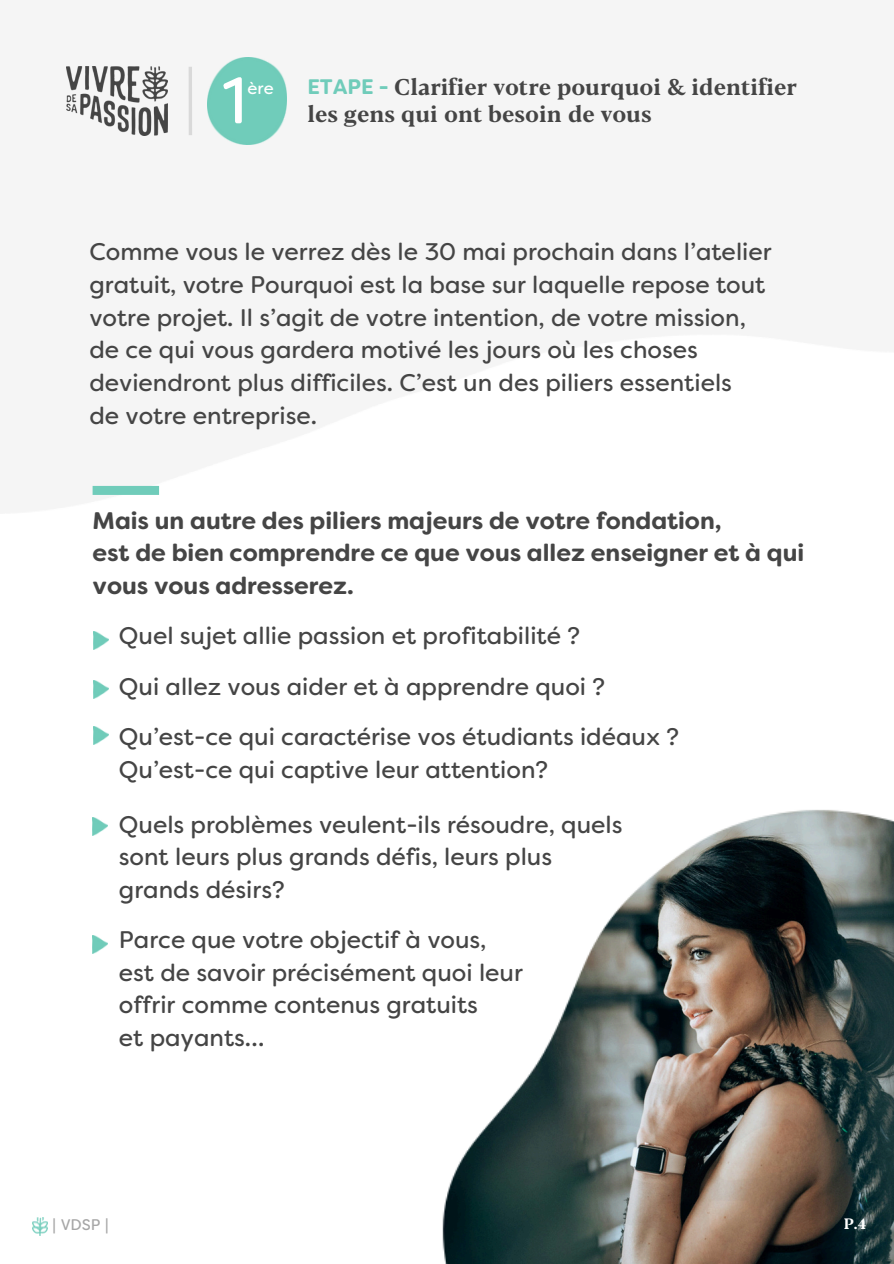
<style>
.page{position:relative;width:894px;height:1264px;background:#fff}
.page>*{position:absolute;margin:0;border:0;box-sizing:border-box;transform-origin:0 0}
.t1{font:65.85px "Filson Soft";color:#fff}
.t2{font:24px/32.7px "Filson Soft";color:#454545}
.t3{font:700 24px/32.7px "Filson Soft";color:#454545}
.t4{font:700 22.65px "Blacker Text";color:#454545}
.t5{font:16.65px "Filson Soft";color:#fff}
.t6{font:15.45px "Filson Soft";color:#a6a6a6}
.t7{font:700 15px "Blacker Text";color:#fff}
.s1{font-family:"Filson Soft";font-size:21px;color:#70ccba}
</style>
<div class="page">
<img style="left:67px;top:67px;width:100px;height:68px">
<svg style="left:188px;top:67px;width:4px;height:68px"></svg>
<img style="left:208px;top:58px;width:79px;height:86px">
<div style="left:93px;top:486px;width:66px;height:9px;background:#70ccba"></div>
<img style="left:93px;top:680px;width:15px;height:18px">
<img style="left:93px;top:726px;width:15px;height:18px">
<img style="left:93px;top:631px;width:15px;height:18px">
<img style="left:32px;top:810px;width:861px;height:453px">
<img style="left:33px;top:1217px;width:15px;height:18px">
<img style="left:93px;top:817px;width:14px;height:18px">
<img style="left:93px;top:935px;width:14px;height:18px">
<img style="left:574px;top:983px;width:257px;height:280px">
<p class="t1" style="left:221px;top:76px;width:26px">1</p>
<p class="t5" style="left:247px;top:81px;width:28px">ère</p>
<h2 class="t4" style="left:307px;top:73px;width:491px"><span class="s1">ETAPE -</span> Clarifier votre pourquoi &amp; identifier</h2>
<p class="t4" style="left:307px;top:100px;width:346px">les gens qui ont besoin de vous</p>
<p class="t2" style="left:89px;top:238px;width:683px">Comme vous le verrez dès le 30 mai prochain dans l’atelier gratuit, votre Pourquoi est la base sur laquelle repose tout votre projet. Il s’agit de votre intention, de votre mission, de ce qui vous gardera motivé les jours où les choses deviendront plus difficiles. C’est un des piliers essentiels<br>de votre entreprise.</p>
<p class="t3" style="left:93px;top:506px;width:713px">Mais un autre des piliers majeurs de votre fondation,<br>est de bien comprendre ce que vous allez enseigner et à qui vous vous adresserez.</p>
<p class="t2" style="left:119px;top:622px;width:462px">Quel sujet allie passion et profitabilité ?</p>
<p class="t2" style="left:119px;top:672px;width:487px">Qui allez vous aider et à apprendre quoi ?</p>
<p class="t2" style="left:119px;top:722px;width:561px">Qu’est-ce qui caractérise vos étudiants idéaux ?<br>Qu’est-ce qui captive leur attention?</p>
<p class="t2" style="left:119px;top:805px;width:505px">Quels problèmes veulent-ils résoudre, quels sont leurs plus grands défis, leurs plus grands désirs?</p>
<p class="t2" style="left:119px;top:921px;width:405px">Parce que votre objectif à vous, est de savoir précisément quoi leur offrir comme contenus gratuits<br>et payants…</p>
<p class="t2" style="left:119px;top:810px;width:505px">Quels problèmes veulent-ils résoudre, quels sont leurs plus grands défis, leurs plus grands désirs?</p>
<p class="t2" style="left:119px;top:925px;width:405px">Parce que votre objectif à vous, est de savoir précisément quoi leur offrir comme contenus gratuits<br>et payants…</p>
<p class="t6" style="left:53px;top:1214px;width:57px">| VDSP |</p>
<p class="t6" style="left:53px;top:1218px;width:57px">| VDSP |</p>
<h2 class="t7" style="left:843px;top:1214px;width:24px">P.4</h2>
</div>
